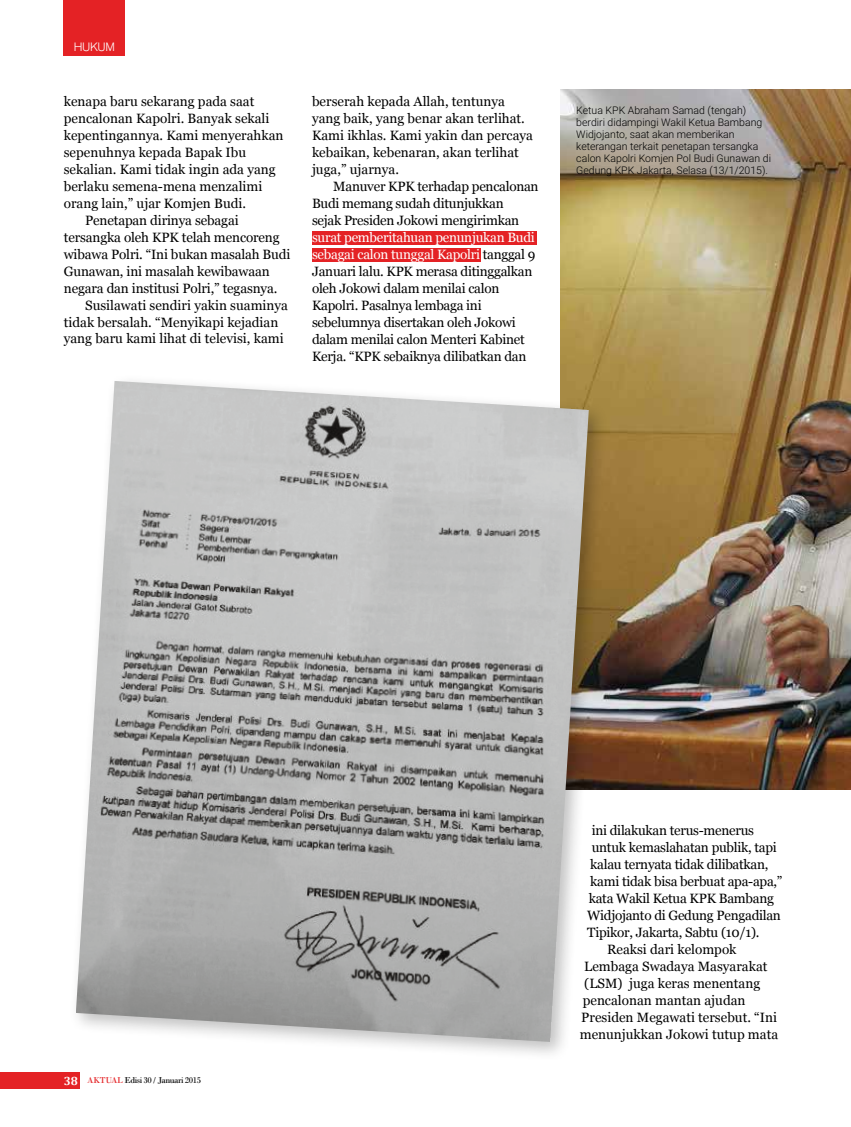
<style>
.page{position:relative;width:851px;height:1127px;background:#fff}
.page>*{position:absolute;margin:0;border:0;box-sizing:border-box;transform-origin:0 0}
.t1{font:13.5px/17px "Georgia";letter-spacing:-.01em;color:#000}
.t2{font:300 12px "Akzidenz Grotesk BQ";color:#fff}
.t3{font:300 10.5px/12px "Roboto";color:#000}
.t4{font:9px "Bodoni";letter-spacing:-.05em;color:#000}
.s1{color:#fff}
.s2{font-family:"Cambria";font-weight:700;font-size:12px;color:#fff}
.s3{color:#e42225}
.s4{font-family:"Minion Pro"}
</style>
<div class="page">
<div style="left:0;top:1072px;width:80px;height:17px;background:#e42225"></div>
<div style="left:312px;top:231px;width:224px;height:14px;background:#e42225"></div>
<div style="left:312px;top:248px;width:169px;height:14px;background:#e42225"></div>
<div style="left:64px;top:0;width:61px;height:55px;background:#e42225"></div>
<img style="left:560px;top:89px;width:290px;height:700px">
<div style="left:68px;top:373px;width:540px;height:689px;background:#000;opacity:.25"></div>
<img style="left:76px;top:381px;width:512px;height:661px">
<p class="t2" style="left:74px;top:41px;width:42px">HUKUM</p>
<p class="t1" style="left:64px;top:93px;width:192px">kenapa baru sekarang pada saat</p>
<p class="t1" style="left:64px;top:110px;width:207px">pencalonan Kapolri. Banyak sekali</p>
<p class="t1" style="left:64px;top:127px;width:221px">kepentingannya. Kami menyerahkan</p>
<p class="t1" style="left:64px;top:144px;width:184px">sepenuhnya kepada Bapak Ibu</p>
<p class="t1" style="left:64px;top:161px;width:213px">sekalian. Kami tidak ingin ada yang</p>
<p class="t1" style="left:64px;top:178px;width:200px">berlaku semena-mena menzalimi</p>
<p class="t1" style="left:64px;top:195px;width:184px">orang lain,” ujar Komjen Budi.</p>
<p class="t1" style="left:85px;top:212px;width:155px">Penetapan dirinya sebagai</p>
<p class="t1" style="left:64px;top:229px;width:217px">tersangka oleh KPK telah mencoreng</p>
<p class="t1" style="left:64px;top:246px;width:228px">wibawa Polri. “Ini bukan masalah Budi</p>
<p class="t1" style="left:64px;top:263px;width:207px">Gunawan, ini masalah kewibawaan</p>
<p class="t1" style="left:64px;top:280px;width:215px">negara dan institusi Polri,” tegasnya.</p>
<p class="t1" style="left:85px;top:297px;width:204px">Susilawati sendiri yakin suaminya</p>
<p class="t1" style="left:64px;top:314px;width:216px">tidak bersalah. “Menyikapi kejadian</p>
<p class="t1" style="left:64px;top:331px;width:221px">yang baru kami lihat di televisi, kami</p>
<p class="t1" style="left:312px;top:93px;width:222px">berserah kepada Allah, tentunya yang baik, yang benar akan terlihat.<br>Kami ikhlas. Kami yakin dan percaya kebaikan, kebenaran, akan terlihat juga,” ujarnya.</p>
<p class="t1" style="left:312px;top:178px;width:228px;text-indent:21px">Manuver KPK terhadap pencalonan<br>Budi memang sudah ditunjukkan<br>sejak Presiden Jokowi mengirimkan</p>
<p class="t1" style="left:312px;top:229px;width:225px"><span class="s1">surat pemberitahuan penunjukan Budi sebagai calon tunggal Kapolri</span> tanggal 9<br>Januari lalu. KPK merasa ditinggalkan oleh Jokowi dalam menilai calon Kapolri. Pasalnya lembaga ini sebelumnya disertakan oleh Jokowi dalam menilai calon Menteri Kabinet Kerja. “KPK sebaiknya dilibatkan dan</p>
<p class="t3" style="left:576px;top:104px;width:196px">Ketua KPK Abraham Samad (tengah) berdiri didampingi Wakil Ketua Bambang Widjojanto, saat akan memberikan keterangan terkait penetapan tersangka calon Kapolri Komjen Pol Budi Gunawan di Gedung KPK Jakarta, Selasa (13/1/2015).</p>
<p class="t4" style="left:64px;top:1075px;width:139px"><span class="s2">38</span> <span class="s3">AKTUAL</span> Edisi 30 <span class="s4">/</span> Januari 2015</p>
<p class="t1" style="left:591px;top:822px;width:164px">ini dilakukan terus-menerus</p>
<p class="t1" style="left:591px;top:839px;width:186px">untuk kemaslahatan publik, tapi</p>
<p class="t1" style="left:590px;top:856px;width:180px">kalau ternyata tidak dilibatkan,</p>
<p class="t1" style="left:590px;top:873px;width:194px">kami tidak bisa berbuat apa-apa,”</p>
<p class="t1" style="left:588px;top:890px;width:187px">kata Wakil Ketua KPK Bambang</p>
<p class="t1" style="left:587px;top:907px;width:195px">Widjojanto di Gedung Pengadilan</p>
<p class="t1" style="left:587px;top:924px;width:174px">Tipikor, Jakarta, Sabtu (10/1).</p>
<p class="t1" style="left:607px;top:941px;width:131px">Reaksi dari kelompok</p>
<p class="t1" style="left:584px;top:958px;width:185px">Lembaga Swadaya Masyarakat</p>
<p class="t1" style="left:584px;top:975px;width:177px">(LSM) juga keras menentang</p>
<p class="t1" style="left:582px;top:992px;width:164px">pencalonan mantan ajudan</p>
<p class="t1" style="left:581px;top:1009px;width:197px">Presiden Megawati tersebut. “Ini</p>
<p class="t1" style="left:579px;top:1026px;width:200px">menunjukkan Jokowi tutup mata</p>
</div>
